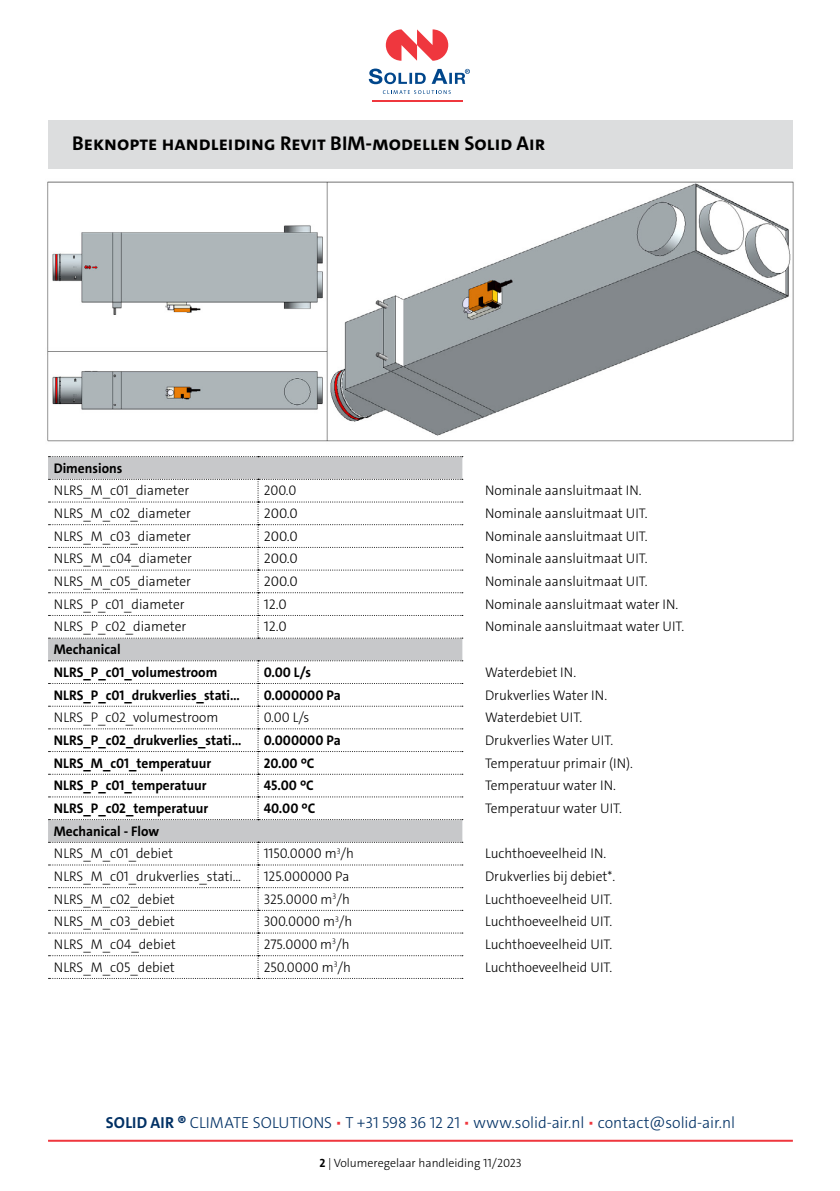
<style>
.page{position:relative;width:840px;height:1191px;background:#fff}
.page>*{position:absolute;margin:0;border:0;box-sizing:border-box;transform-origin:0 0}
.t1{font:700 20px "The Sans C4 s";color:#000}
.t2{font:300 16px "The Sans C4 s";color:#003064}
.t3{font:300 14px "The Sans C4 s";color:#000;scale:.96 1}
.t4{font:700 14px/22.6px "The Sans C4 s";color:#000;scale:.96 1}
.t5{font:300 14px "The Sans C4 s";color:#000}
.t6{font:300 12px "The Sans C4 s";color:#000}
.s1{font-weight:700}
.s2{color:#ef373e}
</style>
<div class="page">
<hr style="left:372px;top:100px;width:90px;height:1px;background:#ef373e">
<svg style="left:385px;top:29px;width:63px;height:32px"></svg>
<svg style="left:382px;top:90px;width:68px;height:4px"></svg>
<svg style="left:368px;top:69px;width:101px;height:15px"></svg>
<hr style="left:48px;top:1139px;width:744px;height:2px;background:#ef373e">
<div style="left:48px;top:120px;width:744px;height:48px;background:#dcddde"></div>
<div style="left:48px;top:457px;width:414px;height:384px;background:#c7c8ca"></div>
<svg style="left:48px;top:456px;width:414px;height:1px"></svg>
<svg style="left:48px;top:479px;width:414px;height:159px"></svg>
<svg style="left:48px;top:660px;width:414px;height:160px"></svg>
<svg style="left:48px;top:841px;width:414px;height:138px"></svg>
<img style="left:47px;top:181px;width:747px;height:261px">
<h1 class="t1" style="left:72px;top:130px;width:474px">Beknopte handleiding Revit BIM-modellen Solid Air</h1>
<p class="t4" style="left:54px;top:457px;width:73px">Dimensions</p>
<p class="t3" style="left:54px;top:481px;width:143px">NLRS_M_c01_diameter</p>
<p class="t3" style="left:263px;top:481px;width:36px">200.0</p>
<p class="t3" style="left:485px;top:481px;width:164px">Nominale aansluitmaat IN.</p>
<p class="t3" style="left:54px;top:504px;width:144px">NLRS_M_c02_diameter</p>
<p class="t5" style="left:263px;top:504px;width:36px">200.0</p>
<p class="t3" style="left:485px;top:504px;width:171px">Nominale aansluitmaat UIT.</p>
<p class="t3" style="left:54px;top:527px;width:144px">NLRS_M_c03_diameter</p>
<p class="t5" style="left:263px;top:527px;width:36px">200.0</p>
<p class="t3" style="left:485px;top:527px;width:171px">Nominale aansluitmaat UIT.</p>
<p class="t3" style="left:54px;top:550px;width:145px">NLRS_M_c04_diameter</p>
<p class="t5" style="left:263px;top:550px;width:36px">200.0</p>
<p class="t3" style="left:485px;top:550px;width:171px">Nominale aansluitmaat UIT.</p>
<p class="t3" style="left:54px;top:572px;width:144px">NLRS_M_c05_diameter</p>
<p class="t5" style="left:263px;top:572px;width:36px">200.0</p>
<p class="t3" style="left:485px;top:572px;width:171px">Nominale aansluitmaat UIT.</p>
<p class="t3" style="left:54px;top:595px;width:138px">NLRS_P_c01_diameter</p>
<p class="t5" style="left:263px;top:595px;width:25px">12.0</p>
<p class="t3" style="left:485px;top:595px;width:203px">Nominale aansluitmaat water IN.</p>
<p class="t3" style="left:54px;top:618px;width:139px">NLRS_P_c02_diameter</p>
<p class="t5" style="left:263px;top:618px;width:25px">12.0</p>
<p class="t3" style="left:485px;top:618px;width:209px">Nominale aansluitmaat water UIT.</p>
<p class="t4" style="left:54px;top:638px;width:172px">Mechanical<br>NLRS_P_c01_volumestroom</p>
<p class="t4" style="left:263px;top:661px;width:51px">0.00 L/s</p>
<p class="t3" style="left:485px;top:663px;width:96px">Waterdebiet IN.</p>
<p class="t4" style="left:54px;top:683px;width:195px">NLRS_P_c01_drukverlies_stati...</p>
<p class="t4" style="left:263px;top:683px;width:82px">0.000000 Pa</p>
<p class="t3" style="left:485px;top:686px;width:129px">Drukverlies Water IN.</p>
<p class="t3" style="left:54px;top:708px;width:173px">NLRS_P_c02_volumestroom</p>
<p class="t3" style="left:263px;top:708px;width:49px">0.00 L/s</p>
<p class="t3" style="left:485px;top:708px;width:103px">Waterdebiet UIT.</p>
<p class="t4" style="left:54px;top:729px;width:197px">NLRS_P_c02_drukverlies_stati...</p>
<p class="t4" style="left:263px;top:729px;width:82px">0.000000 Pa</p>
<p class="t3" style="left:485px;top:731px;width:135px">Drukverlies Water UIT.</p>
<p class="t4" style="left:54px;top:751px;width:165px">NLRS_M_c01_temperatuur</p>
<p class="t4" style="left:263px;top:751px;width:54px">20.00 ºC</p>
<p class="t3" style="left:485px;top:754px;width:155px">Temperatuur primair (IN).</p>
<p class="t4" style="left:54px;top:774px;width:160px">NLRS_P_c01_temperatuur</p>
<p class="t4" style="left:263px;top:774px;width:54px">45.00 ºC</p>
<p class="t3" style="left:485px;top:776px;width:138px">Temperatuur water IN.</p>
<p class="t4" style="left:54px;top:797px;width:162px">NLRS_P_c02_temperatuur</p>
<p class="t4" style="left:263px;top:797px;width:55px">40.00 ºC</p>
<p class="t3" style="left:485px;top:799px;width:144px">Temperatuur water UIT.</p>
<p class="t4" style="left:54px;top:819px;width:111px">Mechanical - Flow</p>
<p class="t3" style="left:54px;top:844px;width:126px">NLRS_M_c01_debiet</p>
<p class="t3" style="left:263px;top:844px;width:95px">1150.0000 m<sup>3</sup>/h</p>
<p class="t3" style="left:485px;top:844px;width:128px">Luchthoeveelheid IN.</p>
<p class="t3" style="left:54px;top:867px;width:197px">NLRS_M_c01_drukverlies_stati...</p>
<p class="t3" style="left:263px;top:867px;width:91px">125.000000 Pa</p>
<p class="t3" style="left:485px;top:867px;width:137px">Drukverlies bij debiet*.</p>
<p class="t3" style="left:54px;top:890px;width:127px">NLRS_M_c02_debiet</p>
<p class="t3" style="left:263px;top:890px;width:91px">325.0000 m<sup>3</sup>/h</p>
<p class="t3" style="left:485px;top:890px;width:134px">Luchthoeveelheid UIT.</p>
<p class="t3" style="left:54px;top:912px;width:128px">NLRS_M_c03_debiet</p>
<p class="t3" style="left:263px;top:912px;width:94px">300.0000 m<sup>3</sup>/h</p>
<p class="t3" style="left:485px;top:912px;width:134px">Luchthoeveelheid UIT.</p>
<p class="t3" style="left:54px;top:935px;width:128px">NLRS_M_c04_debiet</p>
<p class="t3" style="left:263px;top:935px;width:91px">275.0000 m<sup>3</sup>/h</p>
<p class="t3" style="left:485px;top:935px;width:134px">Luchthoeveelheid UIT.</p>
<p class="t3" style="left:54px;top:958px;width:127px">NLRS_M_c05_debiet</p>
<p class="t3" style="left:263px;top:958px;width:92px">250.0000 m<sup>3</sup>/h</p>
<p class="t3" style="left:485px;top:958px;width:134px">Luchthoeveelheid UIT.</p>
<p class="t2" style="left:106px;top:1112px;width:630px"><span class="s1">SOLID AIR ®</span> CLIMATE SOLUTIONS <span class="s2">•</span> T +31 598 36 12 21 <span class="s2">•</span> www.solid-air.nl <span class="s2">•</span> contact@solid-air.nl</p>
<p class="t6" style="left:319px;top:1154px;width:203px"><span class="s1">2</span> | Volumeregelaar handleiding 11/2023</p>
</div>
